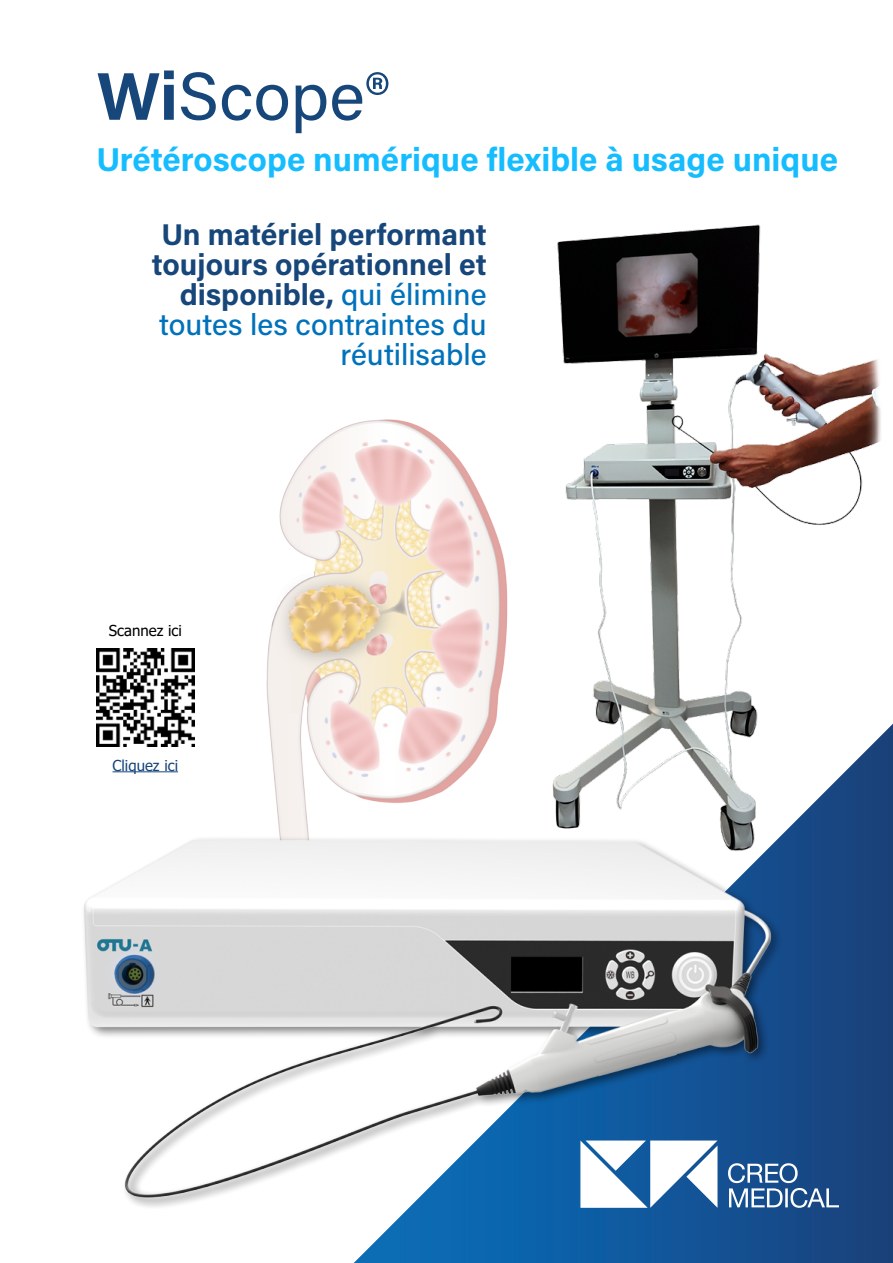
<style>
.page{position:relative;width:893px;height:1263px;background:#fff}
.page>*{position:absolute;margin:0;border:0;box-sizing:border-box;transform-origin:0 0}
.t1{font:67.5px "Acumin Pro";letter-spacing:.005em;color:#16467a}
.t2{font:700 33px "Acumin Pro";color:#15bdff}
.t3{font:700 30px/30px "Acumin Pro";color:#16467a;text-align:right}
.t4{font:15px "Tahoma";color:#000}
.t5{font:15px "Tahoma";color:#16467a}
.s1{font-weight:700}
.s2{font-weight:500;color:#0071bb}
</style>
<div class="page">
<svg style="left:354px;top:874px;width:539px;height:389px;background:#1b5390"></svg>
<svg style="left:812px;top:1163px;width:27px;height:45px"></svg>
<img style="left:266px;top:419px;width:157px;height:388px">
<img style="left:423px;top:224px;width:470px;height:650px">
<img style="left:84px;top:807px;width:728px;height:402px">
<img style="left:96px;top:649px;width:98px;height:97px">
<hr style="left:113px;top:771px;width:65px;height:1px;background:#16467a">
<h1 class="t1" style="left:96px;top:49px;width:294px"><span class="s1">Wi</span>Scope®</h1>
<p class="t2" style="left:96px;top:136px;width:743px">Urétéroscope numérique flexible à usage unique</p>
<p class="t3" style="left:152px;top:218px;width:336px">Un matériel performant toujours opérationnel et disponible, <span class="s2">qui élimine toutes les contraintes du réutilisable</span></p>
<p class="t4" style="left:109px;top:621px;width:74px">Scannez ici</p>
<p class="t5" style="left:113px;top:755px;width:67px">Cliquez ici</p>
</div>
